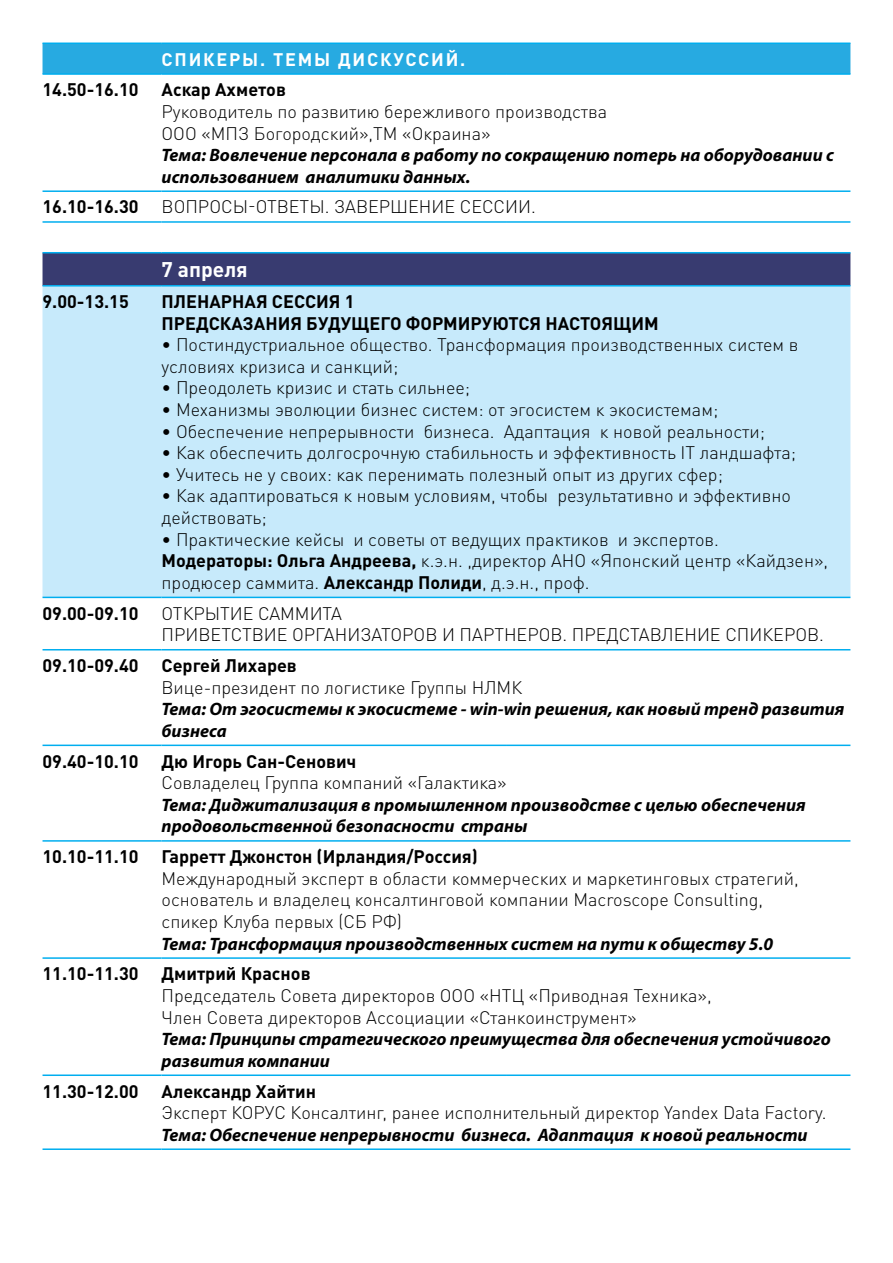
<style>
.page{position:relative;width:893px;height:1263px;background:#fff}
.page>*{position:absolute;margin:0;border:0;box-sizing:border-box;transform-origin:0 0}
.t1{font:700 21px "DIN Pro";color:#fff}
.t2{font:300 18px/21.6px "DIN Pro";color:#000}
.t3{font:italic 700 18px/21.6px "Myriad Pro";color:#000}
.t4{font:700 18px/21.6px "DIN Pro";color:#000}
.t5{font:700 18px "DIN Pro";letter-spacing:.1em;color:#fff}
.s1{font-weight:700}
</style>
<div class="page">
<div style="left:43px;top:44px;width:807px;height:29px;background:#27aae1"></div>
<div style="left:43px;top:253px;width:807px;height:32px;background:#383b70"></div>
<div style="left:43px;top:287px;width:807px;height:310px;background:#c7eafb"></div>
<hr style="left:43px;top:43px;width:119px;height:1px;background:#00aeef">
<hr style="left:162px;top:43px;width:344px;height:1px;background:#00aeef">
<hr style="left:506px;top:43px;width:344px;height:1px;background:#00aeef">
<hr style="left:43px;top:73px;width:119px;height:2px;background:#00aeef">
<hr style="left:162px;top:73px;width:344px;height:2px;background:#00aeef">
<hr style="left:506px;top:73px;width:344px;height:2px;background:#00aeef">
<hr style="left:43px;top:190px;width:119px;height:2px;background:#00aeef">
<hr style="left:162px;top:190px;width:344px;height:2px;background:#00aeef">
<hr style="left:506px;top:190px;width:344px;height:2px;background:#00aeef">
<hr style="left:43px;top:221px;width:119px;height:2px;background:#00aeef">
<hr style="left:162px;top:221px;width:344px;height:2px;background:#00aeef">
<hr style="left:506px;top:221px;width:344px;height:2px;background:#00aeef">
<hr style="left:43px;top:252px;width:119px;height:1px;background:#00aeef">
<hr style="left:162px;top:252px;width:344px;height:1px;background:#00aeef">
<hr style="left:506px;top:252px;width:344px;height:1px;background:#00aeef">
<hr style="left:43px;top:649px;width:119px;height:1px;background:#00aeef">
<hr style="left:162px;top:649px;width:344px;height:1px;background:#00aeef">
<hr style="left:506px;top:649px;width:344px;height:1px;background:#00aeef">
<hr style="left:43px;top:744px;width:119px;height:2px;background:#00aeef">
<hr style="left:162px;top:744px;width:344px;height:2px;background:#00aeef">
<hr style="left:506px;top:744px;width:344px;height:2px;background:#00aeef">
<hr style="left:43px;top:840px;width:119px;height:2px;background:#00aeef">
<hr style="left:162px;top:840px;width:344px;height:2px;background:#00aeef">
<hr style="left:506px;top:840px;width:344px;height:2px;background:#00aeef">
<hr style="left:43px;top:957px;width:119px;height:2px;background:#00aeef">
<hr style="left:162px;top:957px;width:344px;height:2px;background:#00aeef">
<hr style="left:506px;top:957px;width:344px;height:2px;background:#00aeef">
<hr style="left:43px;top:1074px;width:119px;height:2px;background:#00aeef">
<hr style="left:162px;top:1074px;width:344px;height:2px;background:#00aeef">
<hr style="left:506px;top:1074px;width:344px;height:2px;background:#00aeef">
<hr style="left:43px;top:1148px;width:119px;height:2px;background:#00aeef">
<hr style="left:162px;top:1148px;width:344px;height:2px;background:#00aeef">
<hr style="left:506px;top:1148px;width:344px;height:2px;background:#00aeef">
<hr style="left:43px;top:285px;width:119px;height:2px;background:#00aeef">
<hr style="left:162px;top:285px;width:344px;height:2px;background:#00aeef">
<hr style="left:506px;top:285px;width:344px;height:2px;background:#00aeef">
<hr style="left:43px;top:597px;width:119px;height:1px;background:#00aeef">
<hr style="left:162px;top:597px;width:344px;height:1px;background:#00aeef">
<hr style="left:506px;top:597px;width:344px;height:1px;background:#00aeef">
<p class="t5" style="left:162px;top:47px;width:305px">Спикеры. Темы дискуссий.</p>
<p class="t4" style="left:43px;top:78px;width:98px">14.50-16.10</p>
<p class="t4" style="left:162px;top:78px;width:126px">Аскар Ахметов</p>
<p class="t2" style="left:162px;top:100px;width:447px">Руководитель по развитию бережливого производства<br>ООО «МПЗ Богородский»,ТМ «Окраина»</p>
<p class="t3" style="left:162px;top:144px;width:674px">Тема: Вовлечение персонала в работу по сокращению потерь на оборудовании с использованием аналитики данных.</p>
<p class="t4" style="left:43px;top:195px;width:98px">16.10-16.30</p>
<p class="t2" style="left:162px;top:195px;width:25px">Вопрос</p>
<p class="t2" style="left:233px;top:195px;width:35px">ы-отв</p>
<p class="t2" style="left:289px;top:195px;width:206px">еты. Заверш ени е сессии</p>
<p class="t2" style="left:531px;top:195px;width:6px">.</p>
<p class="t1" style="left:162px;top:255px;width:88px">7 апреля</p>
<p class="t4" style="left:43px;top:290px;width:88px">9.00-13.15</p>
<p class="t4" style="left:162px;top:290px;width:344px">Пленарная сессия 1<br>П редсказания будущего формируютс</p>
<p class="t4" style="left:530px;top:312px;width:131px">я настоящим</p>
<p class="t2" style="left:162px;top:333px;width:638px">• Постиндустриальное общество. Трансформация производственных систем в условиях кризиса и санкций;</p>
<p class="t2" style="left:162px;top:376px;width:310px">• Преодолеть кризис и стать сильнее;</p>
<p class="t2" style="left:162px;top:398px;width:558px">• Механизмы эволюции бизнес систем: от эгосистем к экосистемам;</p>
<p class="t2" style="left:162px;top:420px;width:605px">• Обеспечение непрерывности бизнеса. Адаптация к новой реальности;</p>
<p class="t2" style="left:162px;top:441px;width:636px">• Как обеспечить долгосрочную стабильность и эффективность IT ландшафта;</p>
<p class="t2" style="left:162px;top:463px;width:563px">• Учитесь не у своих: как перенимать полезный опыт из других сфер;</p>
<p class="t2" style="left:162px;top:484px;width:631px">• Как адаптироваться к новым условиям, чтобы результативно и эффективно действовать;</p>
<p class="t2" style="left:162px;top:528px;width:668px">• Практические кейсы и советы от ведущих практиков и экспертов.<br><span class="s1">Модераторы: Ольга Андреева,</span> к.э.н. ,директор АНО «Японский центр «Кайдзен», продюсер саммита. <span class="s1">Александр Полиди</span>, д.э.н., проф.</p>
<p class="t4" style="left:43px;top:602px;width:98px">09.00-09.10</p>
<p class="t2" style="left:162px;top:602px;width:110px">Открыти е саммита<br>Прив</p>
<p class="t2" style="left:211px;top:623px;width:23px">етстви</p>
<p class="t2" style="left:277px;top:623px;width:28px">е организаторов</p>
<p class="t2" style="left:442px;top:623px;width:30px">и партн</p>
<p class="t2" style="left:517px;top:623px;width:23px">еров</p>
<p class="t2" style="left:563px;top:623px;width:56px">. Представл</p>
<p class="t2" style="left:674px;top:623px;width:65px">ение спик</p>
<p class="t2" style="left:773px;top:623px;width:23px">еров</p>
<p class="t2" style="left:819px;top:623px;width:6px">.</p>
<p class="t4" style="left:43px;top:654px;width:98px">09.10-09.40</p>
<p class="t4" style="left:162px;top:654px;width:137px">Сергей Лихарев</p>
<p class="t2" style="left:162px;top:676px;width:362px">Вице-президент по логистике Группы НЛМК</p>
<p class="t3" style="left:162px;top:698px;width:684px">Тема: От эгосистемы к экосистеме - win-win решения, как новый тренд развития бизнеса</p>
<p class="t4" style="left:43px;top:749px;width:98px">09.40-10.10</p>
<p class="t4" style="left:162px;top:749px;width:196px">Дю И горь Сан-Сенович</p>
<p class="t2" style="left:162px;top:771px;width:347px">Совладелец Группа компаний «Галактика»</p>
<p class="t3" style="left:162px;top:793px;width:646px">Тема: Диджитализация в промышленном производстве с целью обеспечения продовольственной безопасности страны</p>
<p class="t4" style="left:43px;top:845px;width:98px">10.10-11.10</p>
<p class="t4" style="left:162px;top:845px;width:318px">Гарретт Джонстон (И рландия/Россия)</p>
<p class="t2" style="left:162px;top:867px;width:639px">Международный эксперт в области коммерческих и маркетинговых стратегий, основатель и владелец консалтинговой компании Macroscope Consulting, спикер Клуба первых (СБ РФ)</p>
<p class="t3" style="left:162px;top:932px;width:613px">Тема: Трансформация производственных систем на пути к обществу 5.0</p>
<p class="t4" style="left:43px;top:962px;width:98px">11.10-11.30</p>
<p class="t4" style="left:162px;top:962px;width:150px">Дмитрий Краснов</p>
<p class="t2" style="left:162px;top:984px;width:552px">Председатель Совета директоров ООО «НТЦ «Приводная Техника»,<br>Член Совета директоров Ассоциации «Станкоинструмент»</p>
<p class="t3" style="left:162px;top:1028px;width:671px">Тема: Принципы стратегического преимущества для обеспечения устойчивого развития компании</p>
<p class="t4" style="left:43px;top:1079px;width:98px">11.30-12.00</p>
<p class="t4" style="left:162px;top:1079px;width:156px">Александр Хайтин</p>
<p class="t2" style="left:162px;top:1101px;width:667px">Эксперт КОРУС Консалтинг, ранее исполнительный директор Yandex Data Factory.</p>
<p class="t3" style="left:162px;top:1123px;width:648px">Тема: Обеспечение непрерывности бизнеса. Адаптация к новой реальности</p>
</div>
